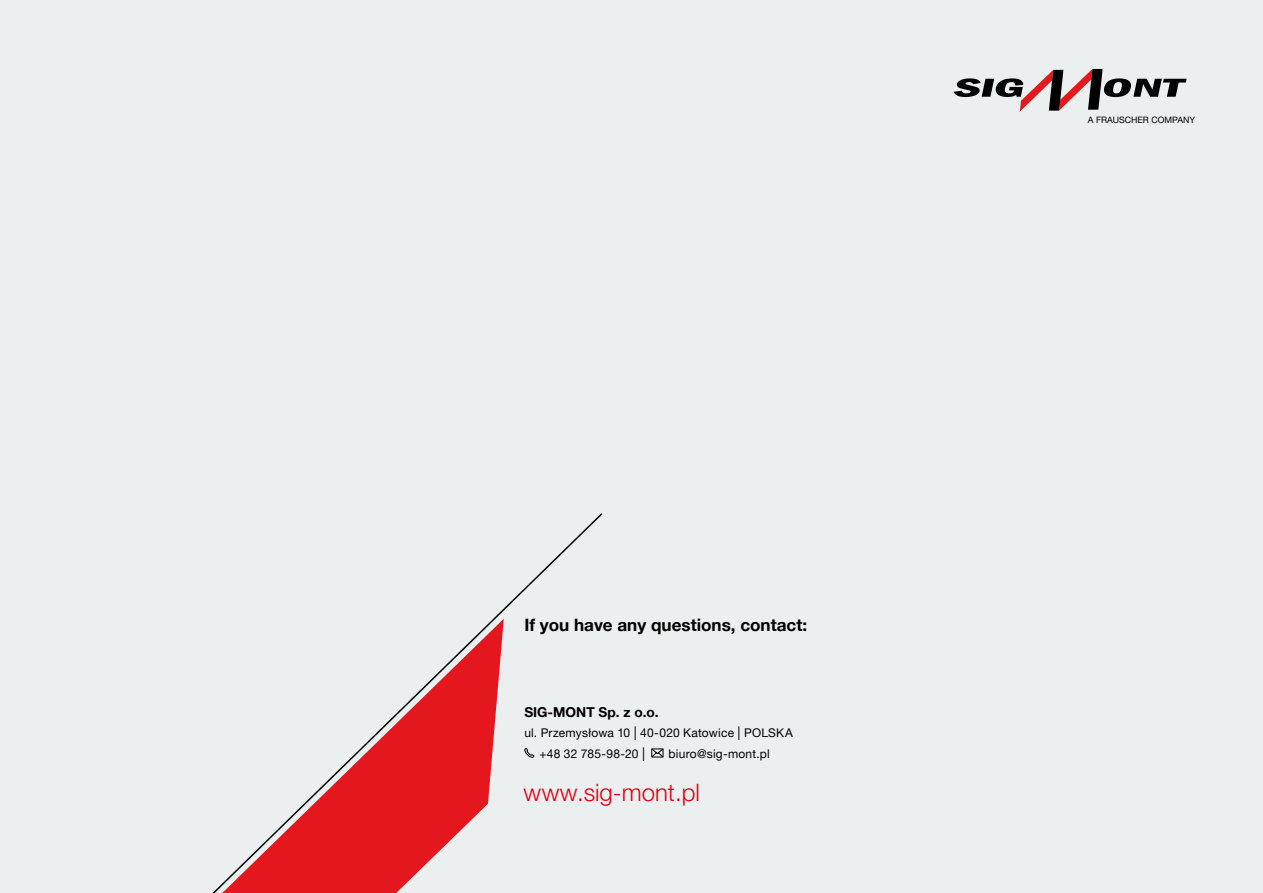
<style>
.page{position:relative;width:1263px;height:893px;background:#eceff0}
.page>*{position:absolute;margin:0;border:0;box-sizing:border-box;transform-origin:0 0}
.t1{font:300 24px "Helvetica Neue LTW1 G";color:#e3000f}
.t2{font:700 17.1px "Helvetica Neue LTW1 G";color:#000}
.t3{font:700 13.65px "Helvetica Neue LTW1 G";color:#000}
.t4{font:12px/20.5px "Helvetica Neue LTW1 G";letter-spacing:.02em;color:#000}
.t5{font:8.85px "Helvetica Neue LTW1 G";color:#000}
.s1{font-size:13.65px}
</style>
<div class="page">
<svg style="left:651px;top:748px;width:13px;height:10px"></svg>
<svg style="left:954px;top:69px;width:232px;height:43px"></svg>
<svg style="left:212px;top:513px;width:391px;height:380px"></svg>
<h2 class="t2" style="left:524px;top:614px;width:284px">If you have any questions, contact:</h2>
<p class="t3" style="left:524px;top:703px;width:136px">SIG-MONT Sp. z o.o.</p>
<p class="t4" style="left:539px;top:723px;width:255px;text-indent:-15px">ul. Przemysłowa 10 <span class="s1">|</span> 40-020 Katowice <span class="s1">|</span> POLSKA +48 32 785-98-20 <span class="s1">|</span></p>
<p class="t4" style="left:668px;top:743px;width:103px">biuro@sig-mont.pl</p>
<h1 class="t1" style="left:524px;top:778px;width:178px">www.sig-mont.pl</h1>
<p class="t5" style="left:1088px;top:114px;width:109px">A FRAUSCHER COMPANY</p>
</div>
